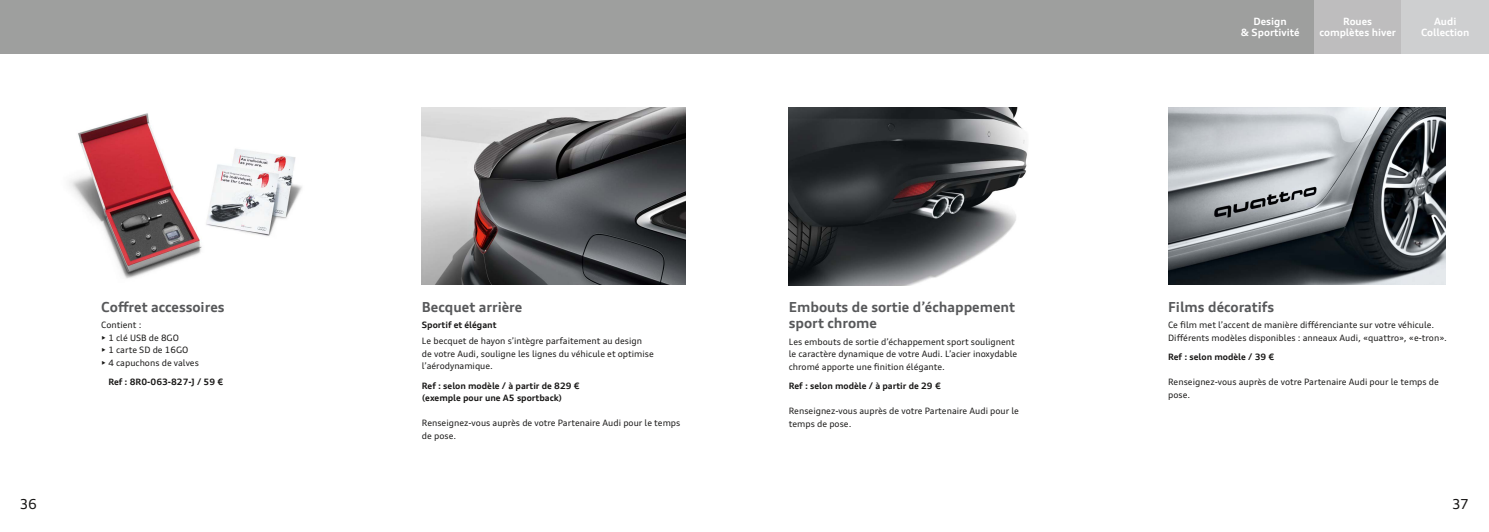
<style>
.page{position:relative;width:1489px;height:532px;background:#fff}
.page>*{position:absolute;margin:0;border:0;box-sizing:border-box;transform-origin:0 0}
.t1{font:700 13.75px/16.5px "Audi Type";color:#57585a}
.t2{font:13.75px "Audi Type";color:#181716}
.t3{font:700 10px/11.2px "Audi Type";color:#fff;text-align:center}
.t4{font:8.75px/12.5px "Audi Type";color:#181716}
.t5{font:700 8.75px/12.5px "Audi Type";color:#181716}
</style>
<div class="page">
<img style="left:422px;top:107px;width:263px;height:177px">
<img style="left:1168px;top:107px;width:276px;height:177px">
<img style="left:788px;top:107px;width:239px;height:178px">
<img style="left:69px;top:113px;width:233px;height:166px">
<div style="left:0;top:0;width:1314px;height:53px;background:#9e9f9e"></div>
<div style="left:1313px;top:0;width:88px;height:53px;background:#bebdbe"></div>
<div style="left:1401px;top:0;width:87px;height:53px;background:#cecfd0"></div>
<h1 class="t1" style="left:101px;top:298px;width:125px">Coffret accessoires</h1>
<p class="t4" style="left:101px;top:318px;width:42px">Contient :</p>
<p class="t4" style="left:101px;top:331px;width:79px">• 1 clé USB de 8GO</p>
<p class="t4" style="left:101px;top:343px;width:88px">• 1 carte SD de 16GO</p>
<p class="t4" style="left:101px;top:356px;width:99px">• 4 capuchons de valves</p>
<p class="t5" style="left:108px;top:375px;width:116px">Ref : 8R0-063-827-J / 59 €</p>
<h1 class="t1" style="left:422px;top:298px;width:102px">Becquet arrière</h1>
<p class="t5" style="left:422px;top:318px;width:76px">Sportif et élégant</p>
<p class="t4" style="left:422px;top:334px;width:233px">Le becquet de hayon s’intègre parfaitement au design de votre Audi, souligne les lignes du véhicule et optimise l’aérodynamique.</p>
<p class="t5" style="left:422px;top:379px;width:159px">Ref : selon modèle / à partir de 829 € (exemple pour une A5 sportback)</p>
<p class="t4" style="left:422px;top:416px;width:260px">Renseignez-vous auprès de votre Partenaire Audi pour le temps de pose.</p>
<h1 class="t1" style="left:788px;top:298px;width:228px">Embouts de sortie d’échappement sport chrome</h1>
<p class="t4" style="left:788px;top:335px;width:230px">Les embouts de sortie d’échappement sport soulignent le caractère dynamique de votre Audi. L’acier inoxydable chromé apporte une finition élégante.</p>
<p class="t5" style="left:788px;top:379px;width:153px">Ref : selon modèle / à partir de 29 €</p>
<p class="t4" style="left:788px;top:404px;width:232px">Renseignez-vous auprès de votre Partenaire Audi pour le temps de pose.</p>
<p class="t3" style="left:1240px;top:15px;width:60px">Design<br>&amp; Sportivité</p>
<p class="t3" style="left:1420px;top:15px;width:50px">Audi<br>Collection</p>
<p class="t3" style="left:1319px;top:15px;width:78px">Roues complètes hiver</p>
<h1 class="t1" style="left:1168px;top:298px;width:107px">Films décoratifs</h1>
<p class="t4" style="left:1168px;top:318px;width:280px">Ce film met l’accent de manière différenciante sur votre véhicule.<br>Différents modèles disponibles : anneaux Audi, «quattro», «e-tron».</p>
<p class="t5" style="left:1168px;top:350px;width:108px">Ref : selon modèle / 39 €</p>
<p class="t4" style="left:1168px;top:375px;width:272px">Renseignez-vous auprès de votre Partenaire Audi pour le temps de pose.</p>
<h1 class="t2" style="left:20px;top:495px;width:18px">36</h1>
<h1 class="t2" style="left:1451px;top:495px;width:18px">37</h1>
</div>
